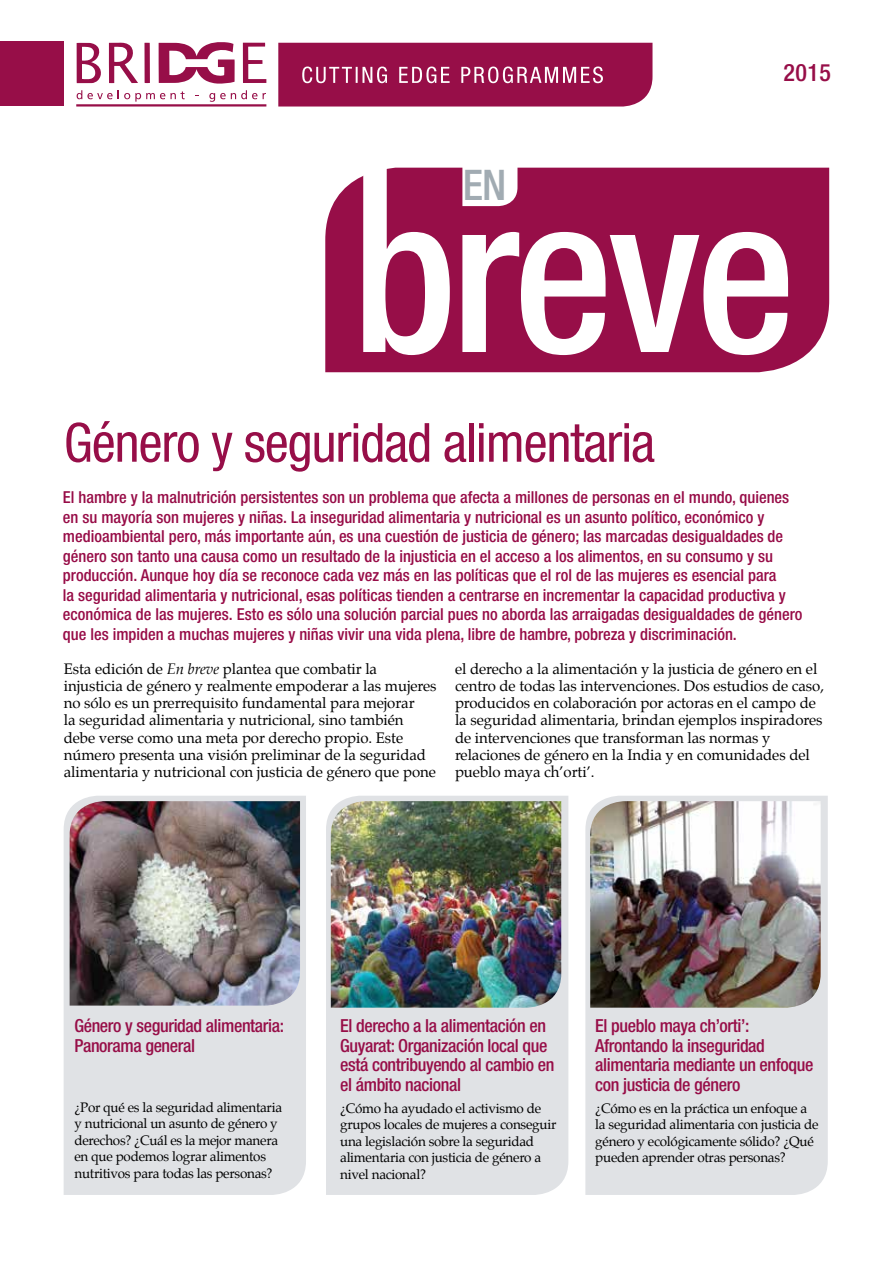
<style>
.page{position:relative;width:893px;height:1263px;background:#fff}
.page>*{position:absolute;margin:0;border:0;box-sizing:border-box;transform-origin:0 0}
.t1{font:condensed 54px "Helvetica Neue LT Std";letter-spacing:-.02em;color:#970e48}
.t2{font:500 condensed 42.3px "Helvetica Neue LT Std";color:#a1abb2}
.t3{font:500 condensed 24px "Helvetica Neue LT Std";color:#970e48}
.t4{font:500 condensed 18px/19.5px "Helvetica Neue LT Std";letter-spacing:-.02em;color:#970e48}
.t5{font:500 condensed 16.5px/19.5px "Helvetica Neue LT Std";color:#970c47}
.t6{font:15px/17.2px "Palatino";letter-spacing:-.005em;color:#000}
.t7{font:13.5px/16.5px "Palatino";letter-spacing:-.02em;color:#000}
.s1{font-style:italic}
</style>
<div class="page">
<svg style="left:159px;top:42px;width:76px;height:42px"></svg>
<svg style="left:243px;top:43px;width:23px;height:40px"></svg>
<svg style="left:109px;top:42px;width:29px;height:41px"></svg>
<svg style="left:144px;top:43px;width:6px;height:40px"></svg>
<svg style="left:77px;top:43px;width:24px;height:40px"></svg>
<hr style="left:76px;top:104px;width:190px;height:3px;background:#970e48">
<svg style="left:77px;top:90px;width:88px;height:12px"></svg>
<svg style="left:171px;top:91px;width:14px;height:8px"></svg>
<svg style="left:209px;top:90px;width:57px;height:12px"></svg>
<svg style="left:278px;top:43px;width:374px;height:64px"></svg>
<div style="left:0;top:41px;width:64px;height:65px;background:#970e48"></div>
<div style="left:325px;top:168px;width:504px;height:204px;background:#970e48"></div>
<svg style="left:462px;top:167px;width:55px;height:39px"></svg>
<svg style="left:363px;top:167px;width:87px;height:188px"></svg>
<svg style="left:462px;top:232px;width:326px;height:123px"></svg>
<div style="left:64px;top:796px;width:242px;height:399px;background:#e0e2e5"></div>
<div style="left:326px;top:796px;width:242px;height:399px;background:#e0e2e5"></div>
<div style="left:585px;top:796px;width:243px;height:399px;background:#e0e2e5"></div>
<img style="left:70px;top:801px;width:230px;height:204px">
<img style="left:331px;top:801px;width:230px;height:207px">
<img style="left:590px;top:801px;width:231px;height:207px">
<h2 class="t2" style="left:463px;top:160px;width:45px">EN</h2>
<h3 class="t3" style="left:783px;top:58px;width:49px">2015</h3>
<h1 class="t1" style="left:64px;top:411px;width:593px">Género y seguridad alimentaria</h1>
<p class="t5" style="left:63px;top:487px;width:741px">El hambre y la malnutrición persistentes son un problema que afecta a millones de personas en el mundo, quienes en su mayoría son mujeres y niñas. La inseguridad alimentaria y nutricional es un asunto político, económico y medioambiental pero, más importante aún, es una cuestión de justicia de género; las marcadas desigualdades de género son tanto una causa como un resultado de la injusticia en el acceso a los alimentos, en su consumo y su producción. Aunque hoy día se reconoce cada vez más en las políticas que el rol de las mujeres es esencial para<br>la seguridad alimentaria y nutricional, esas políticas tienden a centrarse en incrementar la capacidad productiva y económica de las mujeres. Esto es sólo una solución parcial pues no aborda las arraigadas desigualdades de género que les impiden a muchas mujeres y niñas vivir una vida plena, libre de hambre, pobreza y discriminación.</p>
<p class="t6" style="left:64px;top:660px;width:374px">Esta edición de <span class="s1">En breve</span> plantea que combatir la injusticia de género y realmente empoderar a las mujeres no sólo es un prerrequisito fundamental para mejorar<br>la seguridad alimentaria y nutricional, sino también debe verse como una meta por derecho propio. Este número presenta una visión preliminar de la seguridad alimentaria y nutricional con justicia de género que pone</p>
<p class="t6" style="left:455px;top:660px;width:371px">el derecho a la alimentación y la justicia de género en el centro de todas las intervenciones. Dos estudios de caso, producidos en colaboración por actoras en el campo de la seguridad alimentaria, brindan ejemplos inspiradores de intervenciones que transforman las normas y relaciones de género en la India y en comunidades del pueblo maya ch’orti’.</p>
<p class="t4" style="left:74px;top:1016px;width:211px">Género y seguridad alimentaria:<br>Panorama general</p>
<p class="t7" style="left:74px;top:1099px;width:209px">¿Por qué es la seguridad alimentaria y nutricional un asunto de género y derechos? ¿Cuál es la mejor manera en que podemos lograr alimentos nutritivos para todas las personas?</p>
<p class="t4" style="left:340px;top:1016px;width:216px">El derecho a la alimentación en<br>Guyarat: Organización local que está contribuyendo al cambio en el ámbito nacional</p>
<p class="t7" style="left:340px;top:1100px;width:218px">¿Cómo ha ayudado el activismo de grupos locales de mujeres a conseguir una legislación sobre la seguridad alimentaria con justicia de género a nivel nacional?</p>
<p class="t4" style="left:595px;top:1016px;width:220px">El pueblo maya ch’orti’:<br>Afrontando la inseguridad alimentaria mediante un enfoque con justicia de género</p>
<p class="t7" style="left:595px;top:1100px;width:225px">¿Cómo es en la práctica un enfoque a la seguridad alimentaria con justicia de género y ecológicamente sólido? ¿Qué pueden aprender otras personas?</p>
</div>
